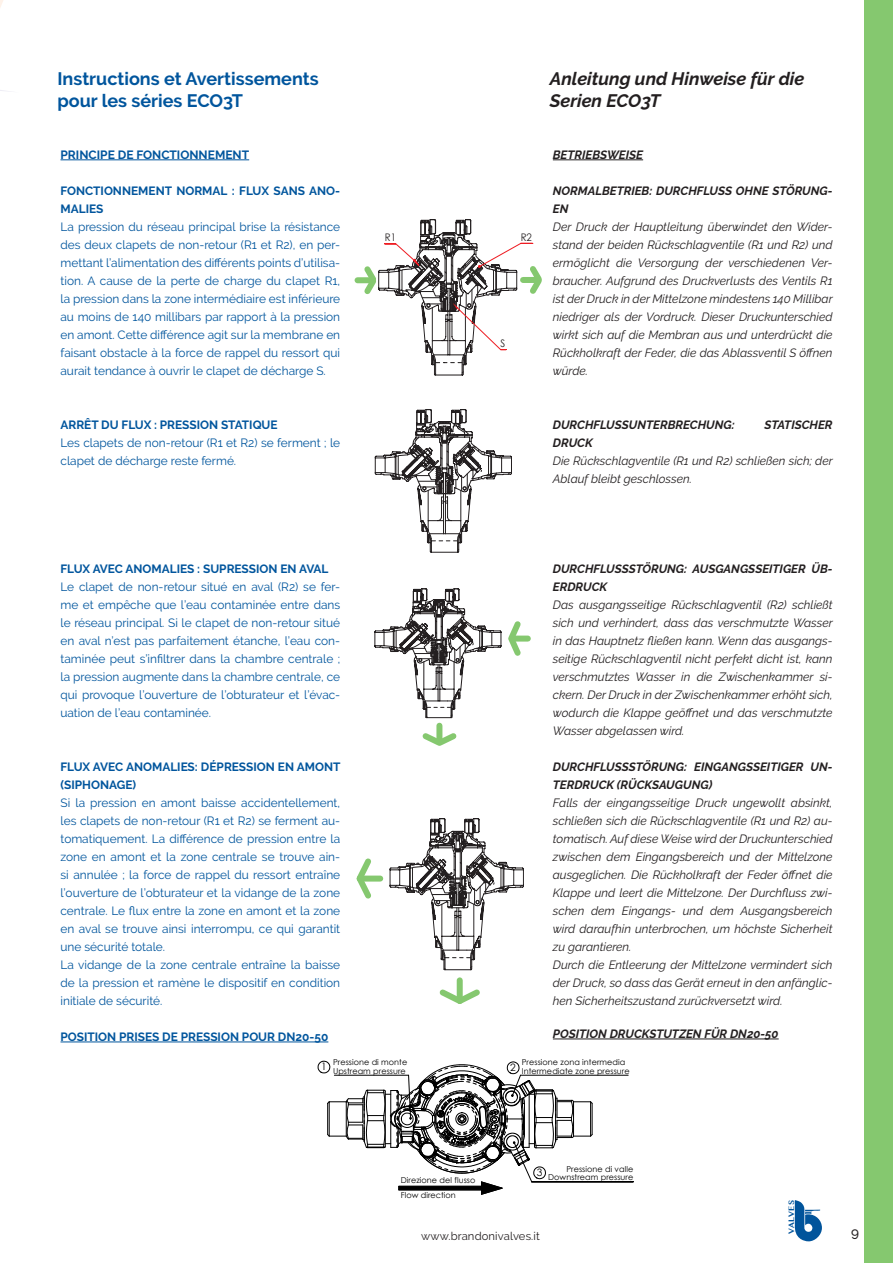
<style>
.page{position:relative;width:893px;height:1263px;background:#fff}
.page>*{position:absolute;margin:0;border:0;box-sizing:border-box;transform-origin:0 0}
.t1{font:700 18px/21.6px "Raleway";color:#01559d}
.t2{font:italic 700 18px/21.6px "Raleway";color:#231f20}
.t3{font:500 13.5px "Raleway";color:#231f20}
.t4{font:italic 12px/18px "Raleway";color:#231f20;text-align:justify}
.t5{font:12px/18px "Raleway";color:#01559d;text-align:justify}
.t6{font:italic 700 12px/18px "Raleway";color:#231f20}
.t7{font:700 12px/18px "Raleway";color:#01559d}
.t8{font:11.25px "Raleway";letter-spacing:.01em;color:#231f20}
.t9{font:10.35px "Century Gothic";color:#231f20;scale:.93 1}
.t10{font:10.2px "Century Gothic";color:#000}
.t11{font:8.1px/8.2px "Century Gothic";letter-spacing:.01em;color:#000}
.t12{font:700 7.8px "Lao MN";color:#01549b}
</style>
<div class="page">
<svg style="left:0;top:0;width:10px;height:92px"></svg>
<hr style="left:61px;top:160px;width:188px;height:1px;background:#01559d">
<hr style="left:61px;top:1042px;width:267px;height:1px;background:#01559d">
<hr style="left:553px;top:160px;width:90px;height:1px;background:#231f20">
<hr style="left:553px;top:1039px;width:226px;height:1px;background:#231f20">
<svg style="left:389px;top:818px;width:135px;height:152px"></svg>
<svg style="left:374px;top:409px;width:138px;height:144px"></svg>
<div style="left:457px;top:980px;width:6px;height:21px;background:#85c86f"></div>
<svg style="left:439px;top:984px;width:41px;height:20px"></svg>
<div style="left:360px;top:875px;width:20px;height:6px;background:#85c86f"></div>
<svg style="left:356px;top:858px;width:20px;height:41px"></svg>
<svg style="left:359px;top:219px;width:183px;height:157px"></svg>
<div style="left:436px;top:726px;width:6px;height:16px;background:#85c86f"></div>
<svg style="left:422px;top:728px;width:35px;height:18px"></svg>
<div style="left:511px;top:636px;width:17px;height:6px;background:#85c86f"></div>
<svg style="left:374px;top:588px;width:152px;height:130px"></svg>
<hr style="left:520px;top:1075px;width:108px;height:1px;background:#000">
<hr style="left:532px;top:1181px;width:101px;height:1px;background:#000">
<svg style="left:318px;top:1061px;width:275px;height:134px"></svg>
<svg style="left:794px;top:1200px;width:28px;height:41px"></svg>
<div style="left:864px;top:0;width:29px;height:1263px;background:#85c86f"></div>
<p class="t1" style="left:57px;top:68px;width:263px">Instructions et Avertissements pour les séries ECO3T</p>
<p class="t2" style="left:550px;top:68px;width:256px">Anleitung und Hinweise für die<br>Serien ECO3T</p>
<p class="t7" style="left:61px;top:146px;width:190px">PRINCIPE DE FONCTIONNEMENT</p>
<p class="t7" style="left:61px;top:182px;width:281px">FONCTIONNEMENT NORMAL : FLUX SANS ANO-<br>MALIES</p>
<p class="t5" style="left:61px;top:218px;width:281px">La pression du réseau principal brise la résistance des deux clapets de non-retour (R1 et R2), en per&shy;mettant l’alimentation des différents points d’utilisa&shy;tion. A cause de la perte de charge du clapet R1, la pression dans la zone intermédiaire est inférieure au moins de 140 millibars par rapport à la pression en amont. Cette différence agit sur la membrane en faisant obstacle à la force de rappel du ressort qui aurait tendance à ouvrir le clapet de décharge S.</p>
<p class="t7" style="left:61px;top:416px;width:219px">ARRÊT DU FLUX : PRESSION STATIQUE</p>
<p class="t5" style="left:61px;top:434px;width:281px">Les clapets de non-retour (R1 et R2) se ferment ; le clapet de décharge reste fermé.</p>
<p class="t7" style="left:61px;top:560px;width:270px">FLUX AVEC ANOMALIES : SUPRESSION EN AVAL</p>
<p class="t5" style="left:61px;top:578px;width:281px">Le clapet de non-retour situé en aval (R2) se fer&shy;me et empêche que l’eau contaminée entre dans le réseau principal. Si le clapet de non-retour situé en aval n’est pas parfaitement étanche, l’eau con&shy;taminée peut s’infiltrer dans la chambre centrale ; la pression augmente dans la chambre centrale, ce qui provoque l’ouverture de l’obturateur et l’évac&shy;uation de l’eau contaminée.</p>
<p class="t7" style="left:61px;top:758px;width:282px">FLUX AVEC ANOMALIES: DÉPRESSION EN AMONT (SIPHONAGE)</p>
<p class="t5" style="left:61px;top:794px;width:281px">Si la pression en amont baisse accidentellement, les clapets de non-retour (R1 et R2) se ferment au&shy;tomatiquement. La différence de pression entre la zone en amont et la zone centrale se trouve ain&shy;si annulée ; la force de rappel du ressort entraîne l’ouverture de l’obturateur et la vidange de la zone centrale. Le flux entre la zone en amont et la zone en aval se trouve ainsi interrompu, ce qui garantit une sécurité totale.</p>
<p class="t5" style="left:61px;top:956px;width:281px">La vidange de la zone centrale entraîne la baisse de la pression et ramène le dispositif en condition initiale de sécurité.</p>
<p class="t7" style="left:61px;top:1028px;width:269px">POSITION PRISES DE PRESSION POUR DN20-50</p>
<p class="t9" style="left:385px;top:231px;width:14px">R1</p>
<p class="t9" style="left:521px;top:231px;width:14px">R2</p>
<p class="t9" style="left:501px;top:337px;width:7px">S</p>
<p class="t6" style="left:553px;top:146px;width:92px">BETRIEBSWEISE</p>
<p class="t6" style="left:553px;top:182px;width:281px">NORMALBETRIEB: DURCHFLUSS OHNE STÖRUNG-<br>EN</p>
<p class="t4" style="left:553px;top:218px;width:281px">Der Druck der Hauptleitung überwindet den Wider&shy;stand der beiden Rückschlagventile (R1 und R2) und ermöglicht die Versorgung der verschiedenen Ver&shy;braucher. Aufgrund des Druckverlusts des Ventils R1 ist der Druck in der Mittelzone mindestens 140 Millibar niedriger als der Vordruck. Dieser Druckunterschied wirkt sich auf die Membran aus und unterdrückt die Rückholkraft der Feder, die das Ablassventil S öffnen würde.</p>
<p class="t6" style="left:553px;top:416px;width:183px">DURCHFLUSSUNTERBRECHUNG:</p>
<p class="t6" style="left:765px;top:416px;width:69px">STATISCHER</p>
<p class="t6" style="left:553px;top:434px;width:41px">DRUCK</p>
<p class="t4" style="left:553px;top:452px;width:281px">Die Rückschlagventile (R1 und R2) schließen sich; der<br>Ablauf bleibt geschlossen.</p>
<p class="t6" style="left:553px;top:560px;width:281px">DURCHFLUSSSTÖRUNG: AUSGANGSSEITIGER ÜB-<br>ERDRUCK</p>
<p class="t4" style="left:553px;top:596px;width:281px">Das ausgangsseitige Rückschlagventil (R2) schließt sich und verhindert, dass das verschmutzte Wasser in das Hauptnetz fließen kann. Wenn das ausgangs&shy;seitige Rückschlagventil nicht perfekt dicht ist, kann verschmutztes Wasser in die Zwischenkammer si&shy;ckern. Der Druck in der Zwischenkammer erhöht sich, wodurch die Klappe geöffnet und das verschmutzte Wasser abgelassen wird.</p>
<p class="t6" style="left:553px;top:758px;width:281px">DURCHFLUSSSTÖRUNG: EINGANGSSEITIGER UN-<br>TERDRUCK (RÜCKSAUGUNG)</p>
<p class="t4" style="left:553px;top:794px;width:281px">Falls der eingangsseitige Druck ungewollt absinkt, schließen sich die Rückschlagventile (R1 und R2) au&shy;tomatisch. Auf diese Weise wird der Druckunterschied zwischen dem Eingangsbereich und der Mittelzone ausgeglichen. Die Rückholkraft der Feder öffnet die Klappe und leert die Mittelzone. Der Durchfluss zwi&shy;schen dem Eingangs- und dem Ausgangsbereich wird daraufhin unterbrochen, um höchste Sicherheit zu garantieren.</p>
<p class="t4" style="left:553px;top:956px;width:281px">Durch die Entleerung der Mittelzone vermindert sich der Druck, so dass das Gerät erneut in den anfänglic&shy;hen Sicherheitszustand zurückversetzt wird.</p>
<p class="t6" style="left:553px;top:1025px;width:227px">POSITION DRUCKSTUTZEN FÜR DN20-50</p>
<p class="t10" style="left:321px;top:1059px;width:7px">1</p>
<p class="t11" style="left:333px;top:1058px;width:76px">Pressione di monte<br>Upstream pressure</p>
<p class="t11" style="left:522px;top:1058px;width:109px">Pressione zona intermedia<br>Intermediate zone pressure</p>
<p class="t10" style="left:510px;top:1060px;width:7px">2</p>
<p class="t11" style="left:401px;top:1176px;width:76px">Direzione del flusso</p>
<p class="t11" style="left:401px;top:1191px;width:57px">Flow direction</p>
<p class="t11" style="left:548px;top:1165px;width:87px;text-align:right">Pressione di valle<br>Downstream pressure</p>
<p class="t10" style="left:537px;top:1165px;width:7px">3</p>
<p class="t8" style="left:421px;top:1229px;width:120px">www.brandonivalves.it</p>
<p class="t12" style="left:786px;top:1233px;width:35px;rotate:-90deg">VALVES</p>
<p class="t3" style="left:851px;top:1225px;width:9px">9</p>
</div>
